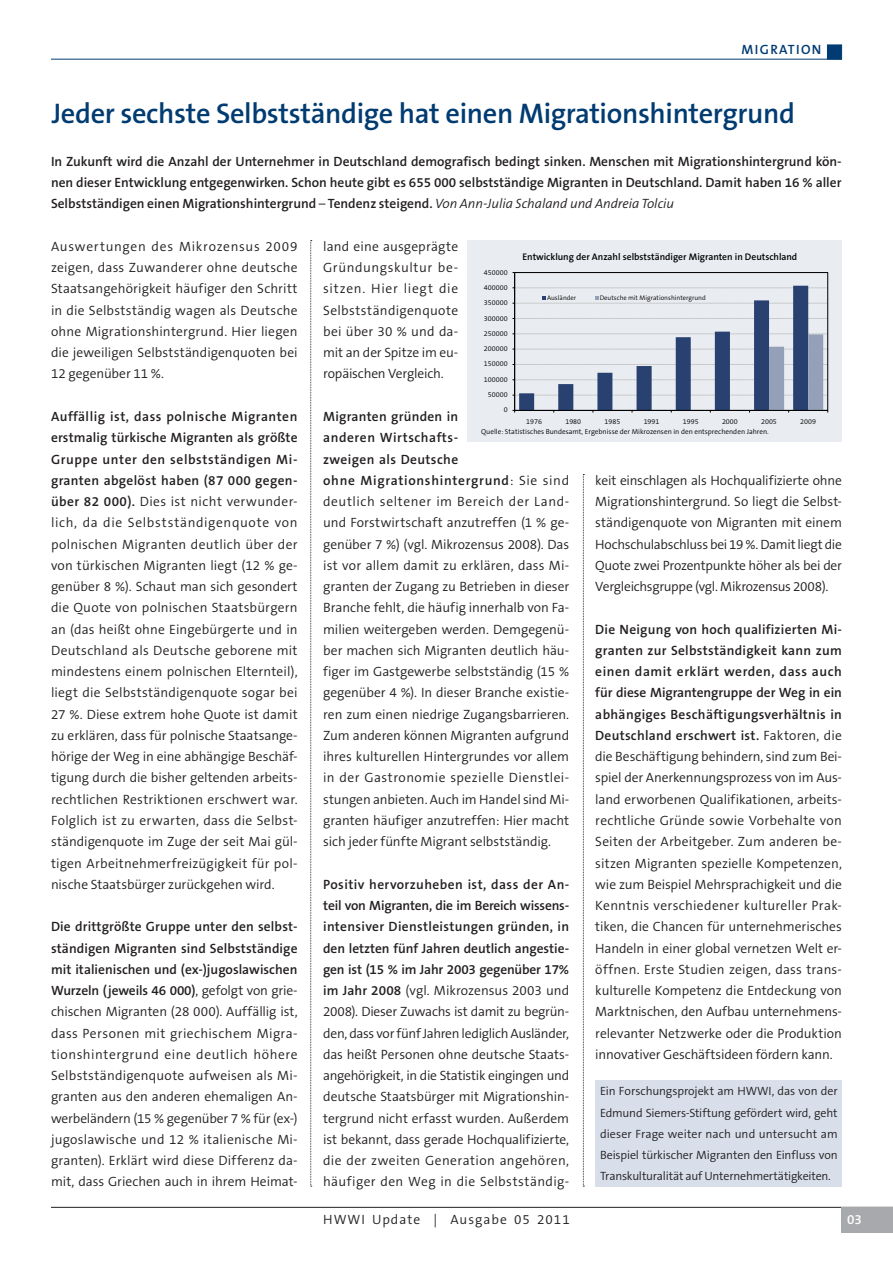
<style>
.page{position:relative;width:893px;height:1263px;background:#fff}
.page>*{position:absolute;margin:0;border:0;box-sizing:border-box;transform-origin:0 0}
.Headline{font:600 28.5px "The Sans B6";letter-spacing:-.015em;color:#003b71}
.Fliesstext{font:300 13.5px/21.3px "The Sans B4";color:#231f20;text-align:justify}
.Fliesstext-2{font:600 13.5px/21.3px "The Sans B6";color:#231f20;text-align:justify}
.Fliesstext-3{font:300 13.5px "The Sans B4";letter-spacing:.075em;color:#231f20}
.Themen{font:600 13.5px "The Sans B6";letter-spacing:.1em;color:#003b71}
.t1{font:600 13.5px "The Sans B6";color:#fff}
.Fliesstext-4{font:300 12px/21.3px "The Sans B4";letter-spacing:-.02em;color:#231f20;text-align:justify}
.t2{font:600 9.6px "The Sans B6";letter-spacing:-.005em;color:#000}
.t3{font:300 7.2px "The Sans B4";letter-spacing:-.005em;color:#000}
.t4{font:300 6.6px "The Sans B4";letter-spacing:.005em;color:#000}
.s1{font-family:"The Serif";font-weight:300}
.s2{font-family:"The Sans B4";font-weight:300;font-style:italic}
.s3{font-family:"The Sans B6";font-weight:600}
</style>
<div class="page">
<div style="left:827px;top:45px;width:15px;height:14px;background:#003b71"></div>
<hr style="left:51px;top:1207px;width:842px;height:1px;background:#231f20">
<div style="left:842px;top:1208px;width:51px;height:25px;background:#a8a9ad"></div>
<svg style="left:310px;top:240px;width:2px;height:947px"></svg>
<hr style="left:51px;top:59px;width:791px;height:1px;background:#003b71">
<svg style="left:583px;top:474px;width:1px;height:713px"></svg>
<div style="left:468px;top:240px;width:374px;height:202px;background:#e9ecf1"></div>
<hr style="left:514px;top:273px;width:1px;height:137px;background:#000">
<svg style="left:512px;top:272px;width:316px;height:1px"></svg>
<svg style="left:512px;top:286px;width:316px;height:126px"></svg>
<div style="left:596px;top:1080px;width:246px;height:106px;background:#d8dfeb"></div>
<p class="Themen" style="left:742px;top:42px;width:81px">MIGRATION</p>
<p class="Headline" style="left:52px;top:98px;width:745px">Jeder sechste Selbstständige hat einen Migrationshintergrund</p>
<p class="Fliesstext-2" style="left:51px;top:151px;width:792px">In Zukunft wird die Anzahl der Unternehmer in Deutschland demografisch bedingt sinken. Menschen mit Migrationshintergrund kön&shy;nen dieser Entwicklung entgegenwirken. Schon heute gibt es 655 000 selbstständige Migranten in Deutschland. Damit haben 16 % aller Selbstständigen einen Migrationshintergrund <span class="s1">–</span> Tendenz steigend. <span class="s2">Von Ann-Julia Schaland und Andreia Tolciu</span></p>
<p class="Fliesstext" style="left:51px;top:236px;width:248px">Auswertungen des Mikrozensus 2009 zeigen, dass Zuwanderer ohne deutsche Staatsangehörigkeit häufiger den Schritt in die Selbstständig wagen als Deutsche ohne Migrationshintergrund. Hier liegen die jeweiligen Selbstständigenquoten bei 12 gegenüber 11 %.</p>
<p class="Fliesstext" style="left:51px;top:406px;width:248px"><span class="s3">Auffällig ist, dass polnische Migranten erstmalig türkische Migranten als größte Gruppe unter den selbstständigen Mi&shy;granten abgelöst haben (87 000 gegen&shy;über 82 000).</span> Dies ist nicht verwunder&shy;lich, da die Selbstständigenquote von polnischen Migranten deutlich über der von türkischen Migranten liegt (12 % ge&shy;genüber 8 %). Schaut man sich gesondert die Quote von polnischen Staatsbürgern an (das heißt ohne Eingebürgerte und in Deutschland als Deutsche geborene mit mindestens einem polnischen Elternteil), liegt die Selbstständigenquote sogar bei 27 %. Diese extrem hohe Quote ist damit zu erklären, dass für polnische Staatsange&shy;hörige der Weg in eine abhängige Beschäf&shy;tigung durch die bisher geltenden arbeits&shy;rechtlichen Restriktionen erschwert war.<br>Folglich ist zu erwarten, dass die Selbst&shy;ständigenquote im Zuge der seit Mai gül&shy;tigen Arbeitnehmerfreizügigkeit für pol&shy;nische Staatsbürger zurückgehen wird.</p>
<p class="Fliesstext" style="left:51px;top:916px;width:248px"><span class="s3">Die drittgrößte Gruppe unter den selbst&shy;ständigen Migranten sind Selbstständige mit italienischen und (ex-)jugoslawischen Wurzeln (jeweils 46 000)</span>, gefolgt von grie&shy;chischen Migranten (28 000). Auffällig ist, dass Personen mit griechischem Migra&shy;tionshintergrund eine deutlich höhere Selbstständigenquote aufweisen als Mi&shy;granten aus den anderen ehemaligen An&shy;werbeländern (15 % gegenüber 7 % für (ex-) jugoslawische und 12 % italienische Mi&shy;granten). Erklärt wird diese Differenz da&shy;mit, dass Griechen auch in ihrem Heimat-</p>
<p class="Fliesstext" style="left:323px;top:236px;width:137px">land eine ausgeprägte Gründungskultur be&shy;sitzen. Hier liegt die Selbstständigenquote bei über 30 % und da&shy;mit an der Spitze im eu&shy;ropäischen Vergleich.</p>
<p class="Fliesstext" style="left:323px;top:406px;width:248px;text-align:left"><span class="s3">Migranten gründen in<br>anderen Wirtschafts-<br>zweigen als Deutsche<br>ohne Migrationshintergrund</span>: Sie sind deutlich seltener im Bereich der Land&shy;und Forstwirtschaft anzutreffen (1 % ge&shy;genüber 7 %) (vgl. Mikrozensus 2008). Das ist vor allem damit zu erklären, dass Mi&shy;granten der Zugang zu Betrieben in dieser Branche fehlt, die häufig innerhalb von Fa&shy;milien weitergeben werden. Demgegenü&shy;ber machen sich Migranten deutlich häu&shy;figer im Gastgewerbe selbstständig (15 % gegenüber 4 %). In dieser Branche existie&shy;ren zum einen niedrige Zugangsbarrieren.<br>Zum anderen können Migranten aufgrund ihres kulturellen Hintergrundes vor allem in der Gastronomie spezielle Dienstlei&shy;stungen anbieten. Auch im Handel sind Mi&shy;granten häufiger anzutreffen: Hier macht sich jeder fünfte Migrant selbstständig.</p>
<p class="Fliesstext" style="left:323px;top:874px;width:248px"><span class="s3">Positiv hervorzuheben ist, dass der An&shy;teil von Migranten, die im Bereich wissens&shy;intensiver Dienstleistungen gründen, in den letzten fünf Jahren deutlich angestie&shy;gen ist (15 % im Jahr 2003 gegenüber 17% im Jahr 2008</span> (vgl. Mikrozensus 2003 und 2008). Dieser Zuwachs ist damit zu begrün&shy;den, dass vor fünf Jahren lediglich Ausländer, das heißt Personen ohne deutsche Staats&shy;angehörigkeit, in die Statistik eingingen und deutsche Staatsbürger mit Migrationshin&shy;tergrund nicht erfasst wurden. Außerdem ist bekannt, dass gerade Hochqualifizierte, die der zweiten Generation angehören, häufiger den Weg in die Selbstständig-</p>
<p class="t2" style="left:522px;top:252px;width:276px">Entwicklung der Anzahl selbstständiger Migranten in Deutschland</p>
<p class="t4" style="left:547px;top:294px;width:31px">Ausländer</p>
<p class="t4" style="left:600px;top:294px;width:108px">Deutsche mit Migrationshintergrund</p>
<p class="t3" style="left:484px;top:268px;width:25px">450000</p>
<p class="t3" style="left:484px;top:284px;width:25px">400000</p>
<p class="t3" style="left:484px;top:299px;width:25px">350000</p>
<p class="t3" style="left:484px;top:314px;width:25px">300000</p>
<p class="t3" style="left:484px;top:329px;width:25px">250000</p>
<p class="t3" style="left:484px;top:345px;width:25px">200000</p>
<p class="t3" style="left:484px;top:360px;width:25px">150000</p>
<p class="t3" style="left:484px;top:375px;width:25px">100000</p>
<p class="t3" style="left:488px;top:391px;width:21px">50000</p>
<p class="t3" style="left:504px;top:406px;width:5px">0</p>
<p class="t3" style="left:526px;top:417px;width:17px">1976</p>
<p class="t3" style="left:565px;top:417px;width:17px">1980</p>
<p class="t3" style="left:605px;top:417px;width:17px">1985</p>
<p class="t3" style="left:644px;top:417px;width:17px">1991</p>
<p class="t3" style="left:683px;top:417px;width:17px">1995</p>
<p class="t3" style="left:722px;top:417px;width:17px">2000</p>
<p class="t3" style="left:761px;top:417px;width:17px">2005</p>
<p class="t3" style="left:800px;top:417px;width:17px">2009</p>
<p class="t3" style="left:481px;top:428px;width:289px">Quelle: Statistisches Bundesamt, Ergebnisse der Mikrozensen in den entsprechenden Jahren.</p>
<p class="Fliesstext" style="left:595px;top:470px;width:248px">keit einschlagen als Hochqualifizierte ohne Migrationshintergrund. So liegt die Selbst&shy;ständigenquote von Migranten mit einem Hochschulabschluss bei 19 %. Damit liegt die Quote zwei Prozentpunkte höher als bei der Vergleichsgruppe (vgl. Mikrozensus 2008).</p>
<p class="Fliesstext" style="left:595px;top:619px;width:248px"><span class="s3">Die Neigung von hoch qualifizierten Mi&shy;granten zur Selbstständigkeit kann zum einen damit erklärt werden, dass auch für diese Migrantengruppe der Weg in ein abhängiges Beschäftigungsverhältnis in Deutschland erschwert ist.</span> Faktoren, die die Beschäftigung behindern, sind zum Bei&shy;spiel der Anerkennungsprozess von im Aus&shy;land erworbenen Qualifikationen, arbeits&shy;rechtliche Gründe sowie Vorbehalte von Seiten der Arbeitgeber. Zum anderen be&shy;sitzen Migranten spezielle Kompetenzen, wie zum Beispiel Mehrsprachigkeit und die Kenntnis verschiedener kultureller Prak&shy;tiken, die Chancen für unternehmerisches Handeln in einer global vernetzen Welt er&shy;öffnen. Erste Studien zeigen, dass trans&shy;kulturelle Kompetenz die Entdeckung von Marktnischen, den Aufbau unternehmens&shy;relevanter Netzwerke oder die Produktion innovativer Geschäftsideen fördern kann.</p>
<p class="Fliesstext-4" style="left:600px;top:1081px;width:239px">Ein Forschungsprojekt am HWWI, das von der Edmund Siemers-Stiftung gefördert wird, geht dieser Frage weiter nach und untersucht am Beispiel türkischer Migranten den Einfluss von Transkulturalität auf Unternehmertätigkeiten.</p>
<p class="Fliesstext-3" style="left:323px;top:1212px;width:248px">HWWI Update | Ausgabe 05 2011</p>
<p class="t1" style="left:847px;top:1212px;width:16px">03</p>
</div>
